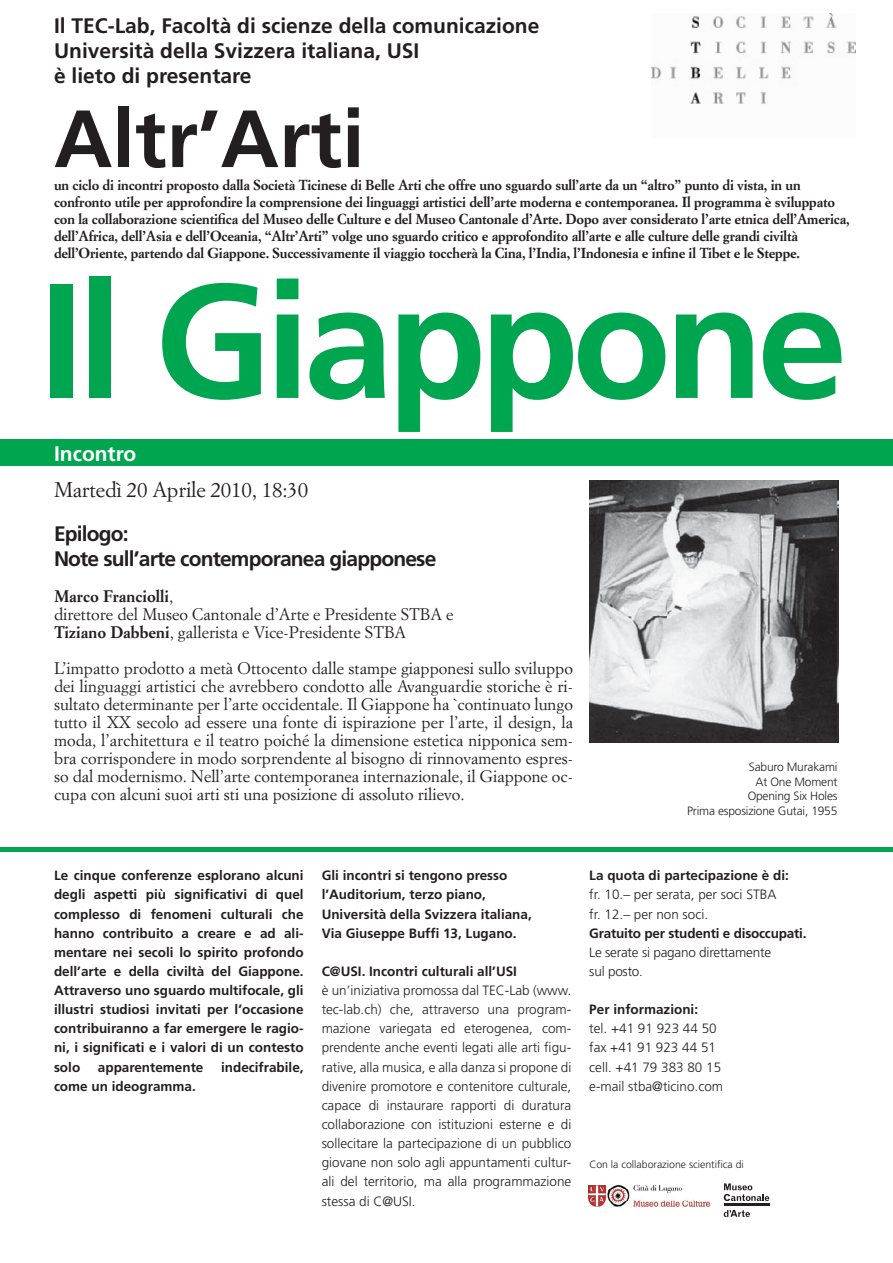
<style>
.page{position:relative;width:893px;height:1263px;background:#fff}
.page>*{position:absolute;margin:0;border:0;box-sizing:border-box;transform-origin:0 0}
.t1{font:700 162px "Frutiger LT Std";letter-spacing:-.04em;color:#00a54f}
.t2{font:700 81px "Frutiger LT Std";color:#231f20}
.t3{font:700 21px/25.2px "Frutiger LT Std";color:#231f20}
.t4{font:700 21px/25.2px "Frutiger LT Std";letter-spacing:-.04em;color:#231f20}
.t5{font:21px "Simoncini Garamond Std";letter-spacing:-.01em;color:#231f20}
.t6{font:700 21px "Frutiger LT Std";color:#fff}
.t7{font:16.5px/18px "Simoncini Garamond Std";color:#231f20}
.t8{font:700 14.25px/17.1px "Simoncini Garamond Std";letter-spacing:-.01em;color:#231f20}
.t9{font:700 13.5px/19.2px "Frutiger LT Std";color:#231f20;text-align:justify}
.t10{font:300 13.5px/19.2px "Frutiger LT Std";color:#231f20}
.t11{font:300 12px/14.4px "Frutiger LT Std";letter-spacing:-.015em;color:#231f20;text-align:right}
.t12{font:300 10.5px "Frutiger LT Std";color:#231f20}
.s1{font-weight:700}
</style>
<div class="page">
<div style="left:0;top:439px;width:893px;height:27px;background:#00a54f"></div>
<img style="left:652px;top:14px;width:204px;height:90px">
<img style="left:590px;top:480px;width:249px;height:262px">
<div style="left:0;top:847px;width:893px;height:5px;background:#00a54f"></div>
<img style="left:588px;top:1185px;width:121px;height:21px">
<hr style="left:724px;top:1204px;width:45px;height:2px;background:#231f20">
<svg style="left:724px;top:1183px;width:45px;height:18px"></svg>
<svg style="left:724px;top:1210px;width:26px;height:7px"></svg>
<p class="t3" style="left:54px;top:14px;width:487px">Il TEC-Lab, Facoltà di scienze della comunicazione<br>Università della Svizzera italiana, USI<br>è lieto di presentare</p>
<h2 class="t2" style="left:54px;top:106px;width:312px">Altr’Arti</h2>
<p class="t8" style="left:54px;top:177px;width:797px">un ciclo di incontri proposto dalla Società Ticinese di Belle Arti che offre uno sguardo sull’arte da un “altro” punto di vista, in un confronto utile per approfondire la comprensione dei linguaggi artistici dell’arte moderna e contemporanea. Il programma è sviluppato con la collaborazione scientifica del Museo delle Culture e del Museo Cantonale d’Arte. Dopo aver considerato l’arte etnica dell’America, dell’Africa, dell’Asia e dell’Oceania, “Altr’Arti” volge uno sguardo critico e approfondito all’arte e alle culture delle grandi civiltà dell’Oriente, partendo dal Giappone. Successivamente il viaggio toccherà la Cina, l’India, l’Indonesia e infine il Tibet e le Steppe.</p>
<h1 class="t1" style="left:39px;top:277px;width:810px">Il Giappone</h1>
<p class="t6" style="left:54px;top:445px;width:84px">Incontro</p>
<p class="t5" style="left:54px;top:481px;width:256px">Martedì 20 Aprile 2010, 18:30</p>
<p class="t4" style="left:54px;top:522px;width:384px">Epilogo:<br>Note sull’arte contemporanea giapponese</p>
<p class="t7" style="left:54px;top:588px;width:401px"><span class="s1">Marco Franciolli</span>,<br>direttore del Museo Cantonale d’Arte e Presidente STBA e<br><span class="s1">Tiziano Dabbeni</span>, gallerista e Vice-Presidente STBA</p>
<p class="t7" style="left:54px;top:660px;width:520px;text-align:justify">L’impatto prodotto a metà Ottocento dalle stampe giapponesi sullo sviluppo dei linguaggi artistici che avrebbero condotto alle Avanguardie storiche è ri&shy;sultato determinante per l’arte occidentale. Il Giappone ha `continuato lungo tutto il XX secolo ad essere una fonte di ispirazione per l’arte, il design, la moda, l’architettura e il teatro poiché la dimensione estetica nipponica sem&shy;bra corrispondere in modo sorprendente al bisogno di rinnovamento espres&shy;so dal modernismo. Nell’arte contemporanea internazionale, il Giappone oc&shy;cupa con alcuni suoi arti sti una posizione di assoluto rilievo.</p>
<p class="t11" style="left:687px;top:761px;width:152px">Saburo Murakami<br>At One Moment<br>Opening Six Holes<br>Prima esposizione Gutai, 1955</p>
<p class="t9" style="left:54px;top:867px;width:251px">Le cinque conferenze esplorano alcuni degli aspetti più significativi di quel complesso di fenomeni culturali che hanno contribuito a creare e ad ali&shy;mentare nei secoli lo spirito profondo dell’arte e della civiltà del Giappone.<br>Attraverso uno sguardo multifocale, gli illustri studiosi invitati per l’occasione contribuiranno a far emergere le ragio&shy;ni, i significati e i valori di un contesto solo</p>
<p class="t9" style="left:98px;top:1058px;width:107px">apparentemente</p>
<p class="t9" style="left:221px;top:1058px;width:84px">indecifrabile,</p>
<p class="t9" style="left:54px;top:1077px;width:143px">come un ideogramma.</p>
<p class="t9" style="left:322px;top:867px;width:212px;text-align:left">Gli incontri si tengono presso l’Auditorium, terzo piano,<br>Università della Svizzera italiana,<br>Via Giuseppe Buffi 13, Lugano.</p>
<p class="t9" style="left:322px;top:963px;width:197px">C@USI. Incontri culturali all’USI</p>
<p class="t10" style="left:322px;top:982px;width:251px;text-align:justify">è un’iniziativa promossa dal TEC-Lab (www. tec-lab.ch) che, attraverso una program&shy;mazione variegata ed eterogenea, com&shy;prendente anche eventi legati alle arti figu&shy;rative, alla musica, e alla danza si propone di divenire promotore e contenitore culturale, capace di instaurare rapporti di duratura collaborazione con istituzioni esterne e di sollecitare la partecipazione di un pubblico giovane non solo agli appuntamenti cultur&shy;ali del territorio, ma alla programmazione stessa di C@USI.</p>
<p class="t9" style="left:589px;top:867px;width:201px">La quota di partecipazione è di:</p>
<p class="t10" style="left:589px;top:886px;width:189px">fr. 10.– per serata, per soci STBA fr. 12.– per non soci.</p>
<p class="t9" style="left:589px;top:924px;width:219px">Gratuito per studenti e disoccupati.</p>
<p class="t10" style="left:589px;top:943px;width:183px">Le serate si pagano direttamente sul posto.</p>
<p class="t9" style="left:589px;top:1001px;width:110px">Per informazioni:</p>
<p class="t10" style="left:589px;top:1020px;width:135px">tel. +41 91 923 44 50 fax +41 91 923 44 51 cell. +41 79 383 80 15 e-mail stba@ticino.com</p>
<p class="t12" style="left:589px;top:1160px;width:156px">Con la collaborazione scientifica di</p>
</div>
